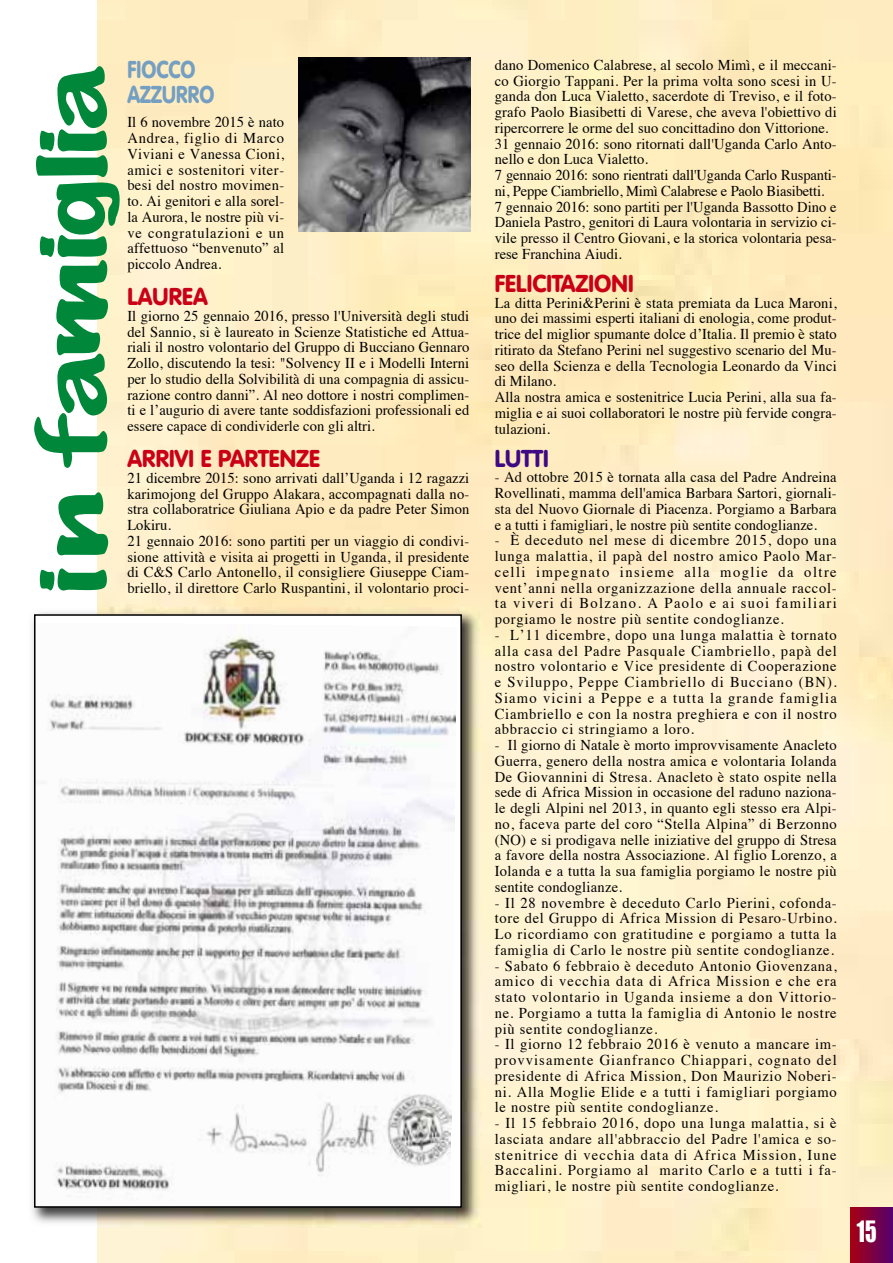
<style>
.page{position:relative;width:893px;height:1263px;background:#fff}
.page>*{position:absolute;margin:0;border:0;box-sizing:border-box;transform-origin:0 0}
.t1{font:100 83.7px "Marker Felt";letter-spacing:-.015em;color:#00873a;scale:1.68 1}
.t2{font:27px "Impact";color:#fff;scale:.8 1}
.t3{font:900 24px "VAG Rounded";letter-spacing:.005em;color:#ca0017}
.t4{font:900 24px/25px "VAG Rounded";letter-spacing:.005em;color:#749fc1;scale:.84 1}
.t5{font:900 24px "VAG Rounded";letter-spacing:.005em;color:#3e0983}
.t6{font:15px/15.8px "Times";letter-spacing:.01em;color:#000;text-align:justify}
</style>
<div class="page">
<img style="left:97px;top:0;width:796px;height:1263px">
<div style="left:851px;top:1208px;width:42px;height:55px;background:linear-gradient(to right,#a50014,#56006b)"></div>
<img style="left:32px;top:607px;width:450px;height:620px">
<img style="left:37px;top:623px;width:420px;height:582px">
<div style="left:34px;top:614px;width:428px;height:594px;border:2px solid #000"></div>
<img style="left:299px;top:58px;width:172px;height:173px">
<h3 class="t4" style="left:127px;top:59px;width:105px">FIOCCO<br>AZZURRO</h3>
<p class="t6" style="left:127px;top:116px;width:158px">Il 6 novembre 2015 è nato Andrea, figlio di Marco Viviani e Vanessa Cioni, amici e sostenitori viter&shy;besi del nostro movimen&shy;to. Ai genitori e alla sorel&shy;la Aurora, le nostre più vi&shy;ve congratulazioni e un affettuoso “benvenuto” al piccolo Andrea.</p>
<h3 class="t3" style="left:127px;top:287px;width:82px">LAUREA</h3>
<p class="t6" style="left:127px;top:309px;width:343px">Il giorno 25 gennaio 2016, presso l'Università degli studi del Sannio, si è laureato in Scienze Statistiche ed Attua&shy;riali il nostro volontario del Gruppo di Bucciano Gennaro Zollo, discutendo la tesi: "Solvency II e i Modelli Interni per lo studio della Solvibilità di una compagnia di assicu&shy;razione contro danni”. Al neo dottore i nostri complimen&shy;ti e l’augurio di avere tante soddisfazioni professionali ed essere capace di condividerle con gli altri.</p>
<h3 class="t3" style="left:127px;top:449px;width:194px">ARRIVI E PARTENZE</h3>
<p class="t6" style="left:127px;top:471px;width:343px;text-align:left">21 dicembre 2015: sono arrivati dall’Uganda i 12 ragazzi karimojong del Gruppo Alakara, accompagnati dalla no&shy;stra collaboratrice Giuliana Apio e da padre Peter Simon Lokiru.<br>21 gennaio 2016: sono partiti per un viaggio di condivi&shy;sione attività e visita ai progetti in Uganda, il presidente di C&amp;S Carlo Antonello, il consigliere Giuseppe Ciam&shy;briello, il direttore Carlo Ruspantini, il volontario proci-</p>
<h1 class="t1" style="left:26px;top:595px;width:317px;rotate:-90deg">in famiglia</h1>
<p class="t6" style="left:495px;top:58px;width:343px;text-align:left">dano Domenico Calabrese, al secolo Mimì, e il meccani&shy;co Giorgio Tappani. Per la prima volta sono scesi in U&shy;ganda don Luca Vialetto, sacerdote di Treviso, e il foto&shy;grafo Paolo Biasibetti di Varese, che aveva l'obiettivo di ripercorrere le orme del suo concittadino don Vittorione.<br>31 gennaio 2016: sono ritornati dall'Uganda Carlo Anto&shy;nello e don Luca Vialetto.<br>7 gennaio 2016: sono rientrati dall'Uganda Carlo Ruspanti&shy;ni, Peppe Ciambriello, Mimì Calabrese e Paolo Biasibetti.<br>7 gennaio 2016: sono partiti per l'Uganda Bassotto Dino e Daniela Pastro, genitori di Laura volontaria in servizio ci&shy;vile presso il Centro Giovani, e la storica volontaria pesa&shy;rese Franchina Aiudi.</p>
<h3 class="t3" style="left:495px;top:273px;width:140px">FELICITAZIONI</h3>
<p class="t6" style="left:495px;top:296px;width:343px;text-align:left">La ditta Perini&amp;Perini è stata premiata da Luca Maroni, uno dei massimi esperti italiani di enologia, come produt&shy;trice del miglior spumante dolce d’Italia. Il premio è stato ritirato da Stefano Perini nel suggestivo scenario del Mu&shy;seo della Scienza e della Tecnologia Leonardo da Vinci di Milano.<br>Alla nostra amica e sostenitrice Lucia Perini, alla sua fa&shy;miglia e ai suoi collaboratori le nostre più fervide congra&shy;tulazioni.</p>
<h3 class="t5" style="left:495px;top:448px;width:56px">LUTTI</h3>
<p class="t6" style="left:495px;top:471px;width:343px">- Ad ottobre 2015 è tornata alla casa del Padre Andreina Rovellinati, mamma dell'amica Barbara Sartori, giornali&shy;sta del Nuovo Giornale di Piacenza. Porgiamo a Barbara e a tutti i famigliari, le nostre più sentite condoglianze.</p>
<p class="t6" style="left:495px;top:534px;width:343px">- È deceduto nel mese di dicembre 2015, dopo una lunga malattia, il papà del nostro amico Paolo Mar&shy;celli impegnato insieme alla moglie da oltre vent’anni nella organizzazione della annuale raccol&shy;ta viveri di Bolzano. A Paolo e ai suoi familiari porgiamo le nostre più sentite condoglianze.</p>
<p class="t6" style="left:495px;top:628px;width:343px">- L’11 dicembre, dopo una lunga malattia è tornato alla casa del Padre Pasquale Ciambriello, papà del nostro volontario e Vice presidente di Cooperazione e Sviluppo, Peppe Ciambriello di Bucciano (BN).<br>Siamo vicini a Peppe e a tutta la grande famiglia Ciambriello e con la nostra preghiera e con il nostro abbraccio ci stringiamo a loro.</p>
<p class="t6" style="left:495px;top:738px;width:343px">- Il giorno di Natale è morto improvvisamente Anacleto Guerra, genero della nostra amica e volontaria Iolanda De Giovannini di Stresa. Anacleto è stato ospite nella sede di Africa Mission in occasione del raduno naziona&shy;le degli Alpini nel 2013, in quanto egli stesso era Alpi&shy;no, faceva parte del coro “Stella Alpina” di Berzonno (NO) e si prodigava nelle iniziative del gruppo di Stresa a favore della nostra Associazione. Al figlio Lorenzo, a Iolanda e a tutta la sua famiglia porgiamo le nostre più sentite condoglianze.</p>
<p class="t6" style="left:495px;top:896px;width:343px">- Il 28 novembre è deceduto Carlo Pierini, cofonda&shy;tore del Gruppo di Africa Mission di Pesaro-Urbino.<br>Lo ricordiamo con gratitudine e porgiamo a tutta la famiglia di Carlo le nostre più sentite condoglianze.</p>
<p class="t6" style="left:495px;top:959px;width:343px">- Sabato 6 febbraio è deceduto Antonio Giovenzana, amico di vecchia data di Africa Mission e che era stato volontario in Uganda insieme a don Vittorio&shy;ne. Porgiamo a tutta la famiglia di Antonio le nostre più sentite condoglianze.</p>
<p class="t6" style="left:495px;top:1038px;width:343px">- Il giorno 12 febbraio 2016 è venuto a mancare im&shy;provvisamente Gianfranco Chiappari, cognato del presidente di Africa Mission, Don Maurizio Noberi&shy;ni. Alla Moglie Elide e a tutti i famigliari porgiamo le nostre più sentite condoglianze.</p>
<p class="t6" style="left:495px;top:1116px;width:343px">- Il 15 febbraio 2016, dopo una lunga malattia, si è lasciata andare all'abbraccio del Padre l'amica e so&shy;stenitrice di vecchia data di Africa Mission, Iune Baccalini. Porgiamo al marito Carlo e a tutti i fa&shy;migliari, le nostre più sentite condoglianze.</p>
<h2 class="t2" style="left:857px;top:1214px;width:26px">15</h2>
</div>
